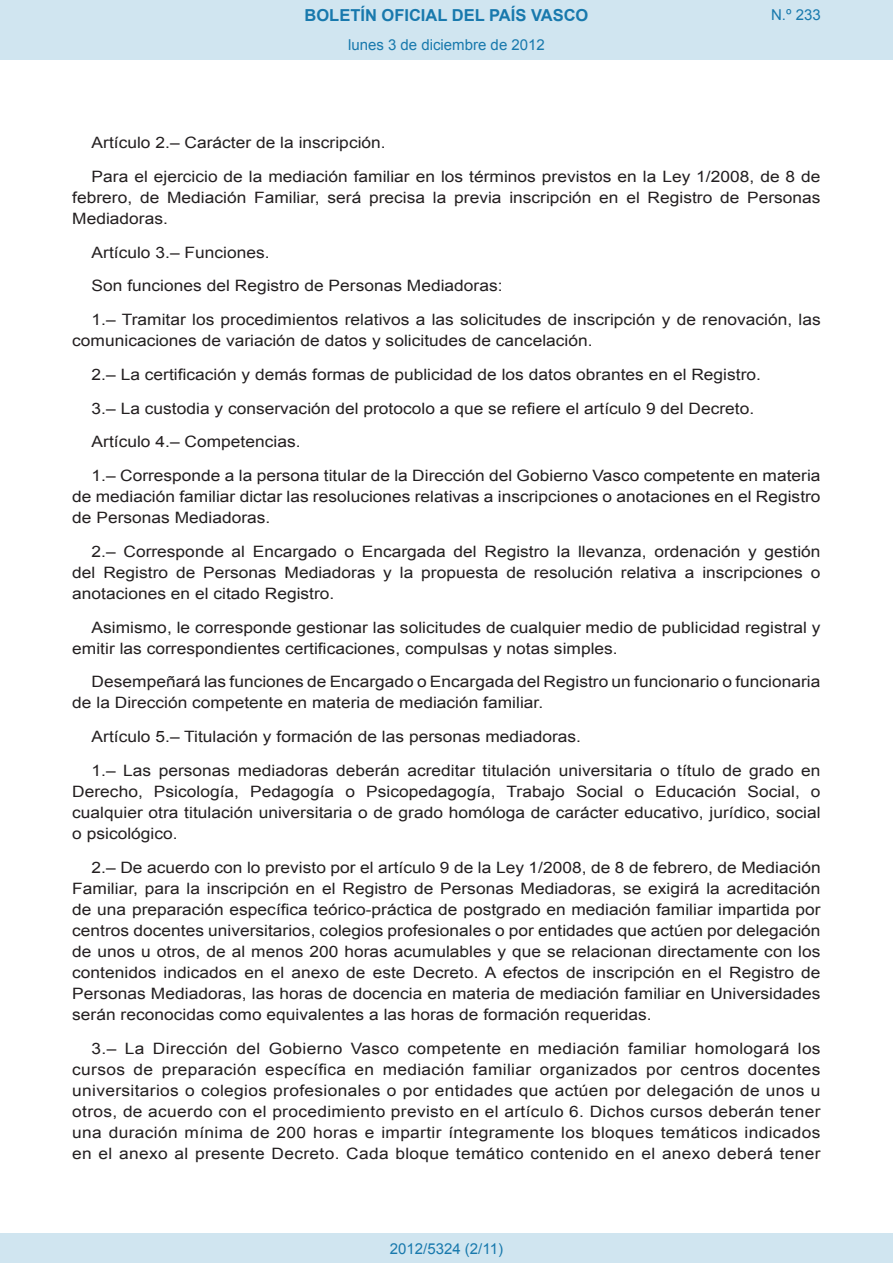
<style>
.page{position:relative;width:893px;height:1263px;background:#fff}
.page>*{position:absolute;margin:0;border:0;box-sizing:border-box;transform-origin:0 0}
.t1{font:700 16.5px "Arial";color:#1879ad}
.BOPVDetalle{font:15.6px/21px "Arial";color:#231f20;text-align:justify;scale:1.11 1}
.Paginacion_Centro{font:15px "Arial";color:#1879ad}
</style>
<div class="page">
<div style="left:0;top:0;width:893px;height:60px;background:#d0e5f0"></div>
<div style="left:0;top:1233px;width:893px;height:30px;background:#d0e5f0"></div>
<p class="t1" style="left:305px;top:4px;width:285px">BOLETÍN OFICIAL DEL PAÍS VASCO</p>
<p class="Paginacion_Centro" style="left:348px;top:35px;width:198px">lunes 3 de diciembre de 2012</p>
<p class="Paginacion_Centro" style="left:771px;top:5px;width:51px">N.º 233</p>
<p class="BOPVDetalle" style="left:92px;top:132px;width:266px">Artículo 2.– Carácter de la inscripción.</p>
<p class="BOPVDetalle" style="left:72px;top:166px;width:676px;text-indent:19px">Para el ejercicio de la mediación familiar en los términos previstos en la Ley 1/2008, de 8 de febrero, de Mediación Familiar, será precisa la previa inscripción en el Registro de Personas Mediadoras.</p>
<p class="BOPVDetalle" style="left:92px;top:242px;width:162px">Artículo 3.– Funciones.</p>
<p class="BOPVDetalle" style="left:92px;top:276px;width:372px">Son funciones del Registro de Personas Mediadoras:</p>
<p class="BOPVDetalle" style="left:72px;top:309px;width:676px;text-indent:19px">1.– Tramitar los procedimientos relativos a las solicitudes de inscripción y de renovación, las comunicaciones de variación de datos y solicitudes de cancelación.</p>
<p class="BOPVDetalle" style="left:92px;top:364px;width:604px">2.– La certificación y demás formas de publicidad de los datos obrantes en el Registro.</p>
<p class="BOPVDetalle" style="left:92px;top:398px;width:598px">3.– La custodia y conservación del protocolo a que se refiere el artículo 9 del Decreto.</p>
<p class="BOPVDetalle" style="left:92px;top:432px;width:190px">Artículo 4.– Competencias.</p>
<p class="BOPVDetalle" style="left:72px;top:465px;width:676px;text-indent:19px">1.– Corresponde a la persona titular de la Dirección del Gobierno Vasco competente en materia de mediación familiar dictar las resoluciones relativas a inscripciones o anotaciones en el Registro de Personas Mediadoras.</p>
<p class="BOPVDetalle" style="left:72px;top:541px;width:676px;text-indent:19px">2.– Corresponde al Encargado o Encargada del Registro la llevanza, ordenación y gestión del Registro de Personas Mediadoras y la propuesta de resolución relativa a inscripciones o anotaciones en el citado Registro.</p>
<p class="BOPVDetalle" style="left:72px;top:617px;width:676px;text-indent:19px">Asimismo, le corresponde gestionar las solicitudes de cualquier medio de publicidad registral y emitir las correspondientes certificaciones, compulsas y notas simples.</p>
<p class="BOPVDetalle" style="left:72px;top:672px;width:675px;text-indent:19px">Desempeñará las funciones de Encargado o Encargada del Registro un funcionario o funcionaria de la Dirección competente en materia de mediación familiar.</p>
<p class="BOPVDetalle" style="left:92px;top:726px;width:442px">Artículo 5.– Titulación y formación de las personas mediadoras.</p>
<p class="BOPVDetalle" style="left:72px;top:760px;width:676px;text-indent:19px">1.– Las personas mediadoras deberán acreditar titulación universitaria o título de grado en Derecho, Psicología, Pedagogía o Psicopedagogía, Trabajo Social o Educación Social, o cualquier otra titulación universitaria o de grado homóloga de carácter educativo, jurídico, social o psicológico.</p>
<p class="BOPVDetalle" style="left:72px;top:857px;width:676px;text-indent:19px">2.– De acuerdo con lo previsto por el artículo 9 de la Ley 1/2008, de 8 de febrero, de Mediación Familiar, para la inscripción en el Registro de Personas Mediadoras, se exigirá la acreditación de una preparación específica teórico-práctica de postgrado en mediación familiar impartida por centros docentes universitarios, colegios profesionales o por entidades que actúen por delegación de unos u otros, de al menos 200 horas acumulables y que se relacionan directamente con los contenidos indicados en el anexo de este Decreto. A efectos de inscripción en el Registro de Personas Mediadoras, las horas de docencia en materia de mediación familiar en Universidades serán reconocidas como equivalentes a las horas de formación requeridas.</p>
<p class="BOPVDetalle" style="left:72px;top:1038px;width:676px;text-indent:19px">3.– La Dirección del Gobierno Vasco competente en mediación familiar homologará los cursos de preparación específica en mediación familiar organizados por centros docentes universitarios o colegios profesionales o por entidades que actúen por delegación de unos u otros, de acuerdo con el procedimiento previsto en el artículo 6. Dichos cursos deberán tener una duración mínima de 200 horas e impartir íntegramente los bloques temáticos indicados en el anexo al presente Decreto. Cada bloque temático contenido en el anexo deberá tener</p>
<p class="Paginacion_Centro" style="left:390px;top:1238px;width:115px">2012/5324 (2/11)</p>
</div>
